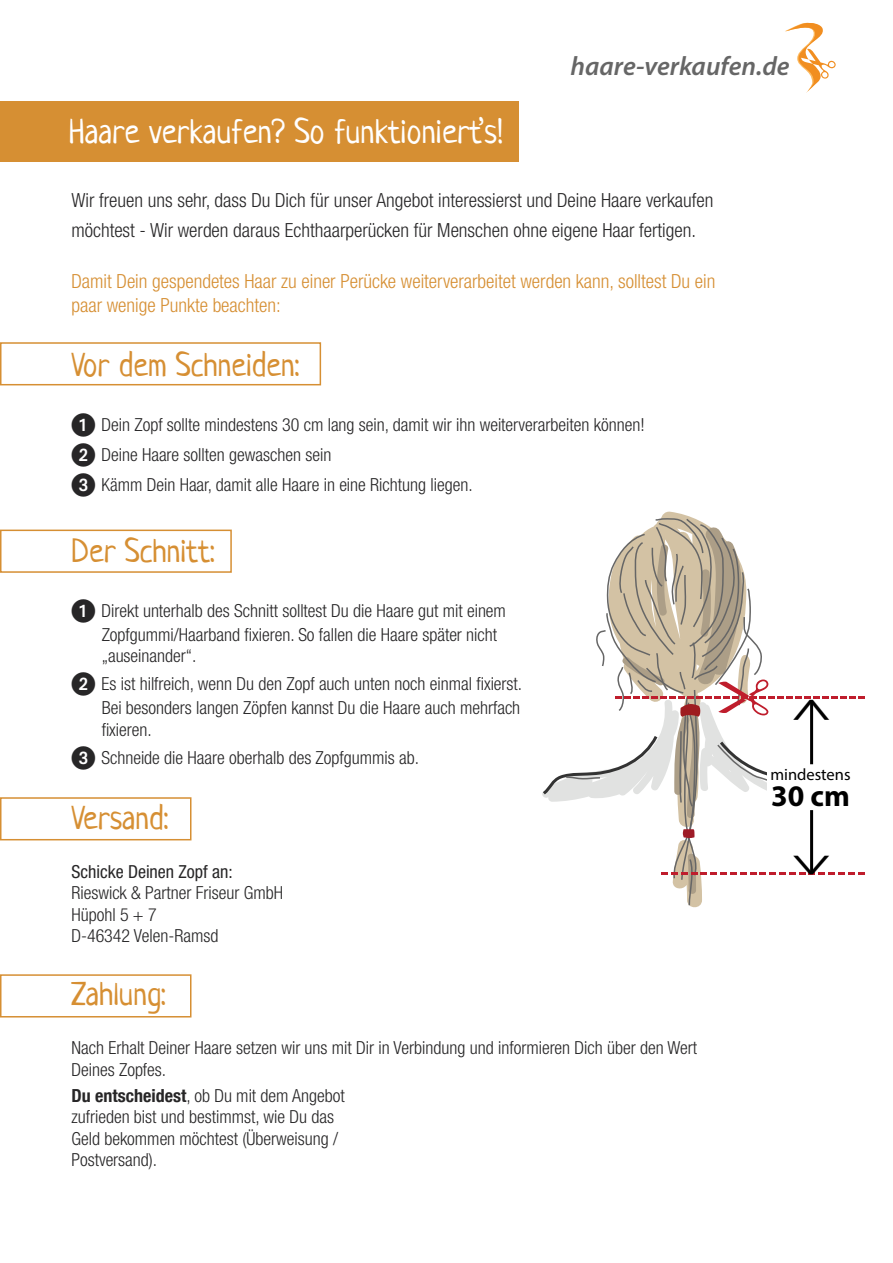
<style>
.page{position:relative;width:893px;height:1263px;background:#fff}
.page>*{position:absolute;margin:0;border:0;box-sizing:border-box;transform-origin:0 0}
.t1{font:condensed 67.2px "Myriad Pro";color:#000;scale:.64 1}
.t2{font:34.2px "Neucha";color:#fff}
.t3{font:33px "Neucha";color:#d68f33}
.t4{font:700 30px "Myriad Pro";color:#000}
.t5{font:italic 600 26.55px "Myriad Pro";color:#666}
.t6{font:300 condensed 19.5px/30px "Helvetica Neue";color:#272627}
.t7{font:300 condensed 19.5px/23.4px "Helvetica Neue";color:#d68f33}
.t8{font:300 condensed 18px/21.6px "Helvetica Neue";color:#272627}
.t9{font:condensed 18px "Helvetica Neue";color:#272627}
.t10{font:16.5px "Myriad Pro";color:#000}
.s1{font-family:"European Pi One";font-weight:400;font-stretch:normal;font-size:24px}
.s2{font-weight:700}
</style>
<div class="page">
<svg style="left:785px;top:22px;width:51px;height:71px"></svg>
<div style="left:0;top:101px;width:519px;height:61px;background:#d68f33"></div>
<div style="left:0;top:342px;width:321px;height:43px;border:2px solid #d68f33"></div>
<div style="left:0;top:530px;width:232px;height:43px;border:2px solid #d68f33"></div>
<div style="left:0;top:797px;width:191px;height:43px;border:2px solid #d68f33"></div>
<div style="left:0;top:974px;width:191px;height:43px;border:2px solid #d68f33"></div>
<svg style="left:542px;top:511px;width:323px;height:397px"></svg>
<h2 class="t2" style="left:69px;top:117px;width:436px">Haare verkaufen? So funktioniert’s!</h2>
<h3 class="t5" style="left:570px;top:56px;width:221px">haare-verkaufen.de</h3>
<p class="t6" style="left:71px;top:186px;width:644px">Wir freuen uns sehr, dass Du Dich für unser Angebot interessierst und Deine Haare verkaufen möchtest - Wir werden daraus Echthaarperücken für Menschen ohne eigene Haar fertigen.</p>
<p class="t7" style="left:71px;top:271px;width:645px">Damit Dein gespendetes Haar zu einer Perücke weiterverarbeitet werden kann, solltest Du ein paar wenige Punkte beachten:</p>
<h3 class="t3" style="left:71px;top:350px;width:229px">Vor dem Schneiden:</h3>
<p class="t8" style="left:101px;top:415px;width:545px">Dein Zopf sollte mindestens 30 cm lang sein, damit wir ihn weiterverarbeiten können!</p>
<p class="t8" style="left:101px;top:441px;width:373px;line-height:30.2px;text-indent:-30px"><span class="s1">-</span> Deine Haare sollten gewaschen sein<br>Kämm Dein Haar, damit alle Haare in eine Richtung liegen.</p>
<h3 class="t3" style="left:71px;top:536px;width:145px">Der Schnitt:</h3>
<p class="t8" style="left:101px;top:600px;width:406px;line-height:23.5px">Direkt unterhalb des Schnitt solltest Du die Haare gut mit einem<br>Zopfgummi/Haarband fixieren. So fallen die Haare später nicht</p>
<p class="t8" style="left:102px;top:646px;width:96px">„auseinander“.</p>
<p class="t8" style="left:71px;top:674px;width:452px;line-height:23.5px;text-align:right"><span class="s1">-</span> Es ist hilfreich, wenn Du den Zopf auch unten noch einmal fixierst.<br>Bei besonders langen Zöpfen kannst Du die Haare auch mehrfach</p>
<p class="t8" style="left:101px;top:716px;width:319px;line-height:28.2px">fixieren.<br>Schneide die Haare oberhalb des Zopfgummis ab.</p>
<h3 class="t3" style="left:71px;top:803px;width:98px">Versand:</h3>
<p class="t9" style="left:71px;top:865px;width:163px">Schicke Deinen Zopf an:</p>
<p class="t8" style="left:71px;top:883px;width:213px">Rieswick &amp; Partner Friseur GmbH<br>Hüpohl 5 + 7<br>D-46342 Velen-Ramsd</p>
<h3 class="t3" style="left:71px;top:980px;width:96px">Zahlung:</h3>
<p class="t8" style="left:71px;top:1039px;width:627px">Nach Erhalt Deiner Haare setzen wir uns mit Dir in Verbindung und informieren Dich über den Wert<br>Deines Zopfes.</p>
<p class="t8" style="left:71px;top:1086px;width:275px"><span class="s2">Du entscheidest</span>, ob Du mit dem Angebot zufrieden bist und bestimmst, wie Du das Geld bekommen möchtest (Überweisung / Postversand).</p>
<h1 class="t1" style="left:840px;top:697px;width:42px;rotate:90deg">&lt;</h1>
<p class="t10" style="left:770px;top:768px;width:82px">mindestens</p>
<h3 class="t4" style="left:771px;top:784px;width:80px">30 cm</h3>
</div>
